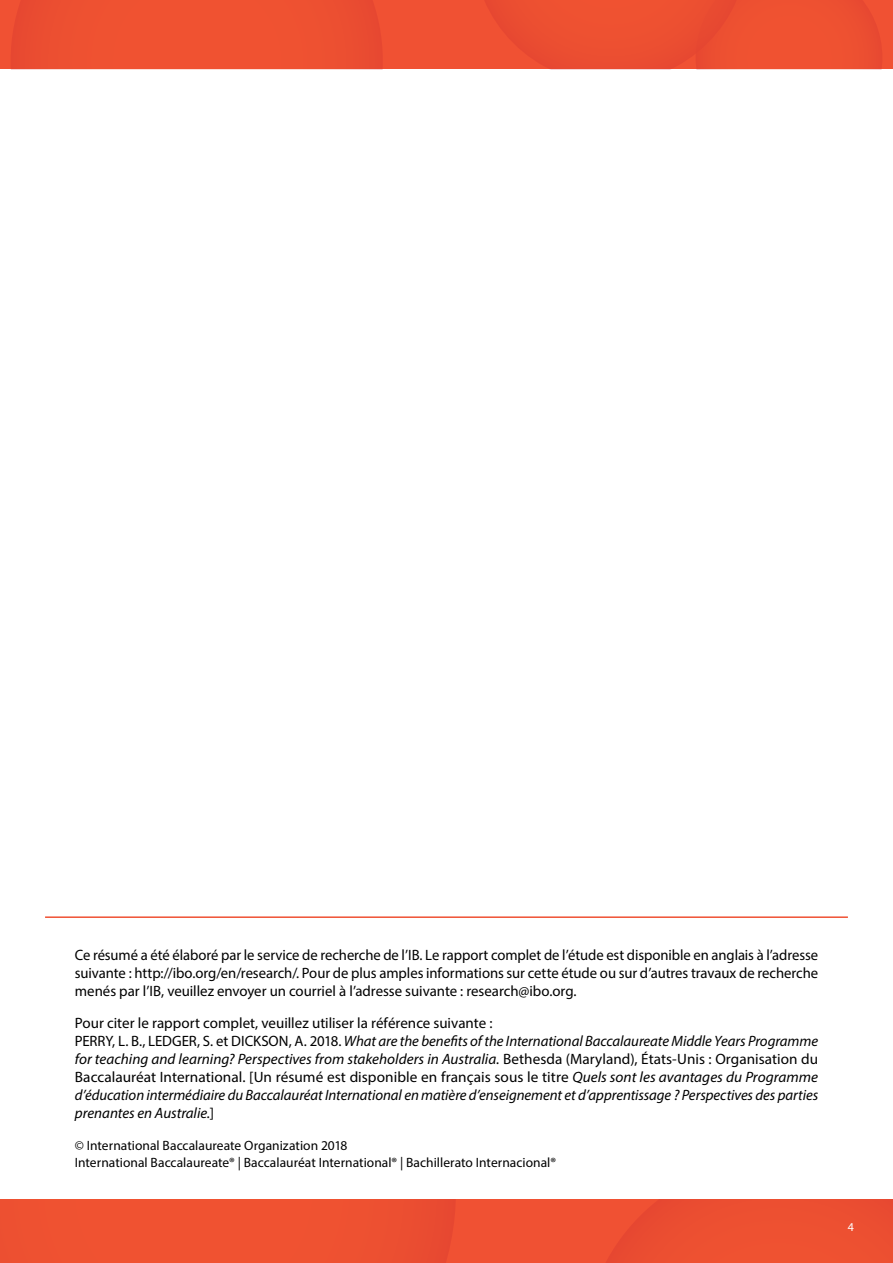
<style>
.page{position:relative;width:893px;height:1263px;background:#fff}
.page>*{position:absolute;margin:0;border:0;box-sizing:border-box;transform-origin:0 0}
.t1{font:italic 15px/18px "Myriad Pro";letter-spacing:-.005em;color:#000}
.t2{font:15px/18px "Myriad Pro";letter-spacing:-.005em;color:#000;text-align:justify}
.t3{font:13.5px/18px "Myriad Pro";color:#000}
.t4{font:12px "Myriad Pro";color:#fff}
.s1{font-style:normal}
</style>
<div class="page">
<div style="left:0;top:1199px;width:893px;height:64px;background:#f05133"></div>
<div style="left:0;top:0;width:893px;height:69px;background:#f05133"></div>
<hr style="left:45px;top:916px;width:803px;height:2px;background:#f05133">
<p class="t2" style="left:75px;top:946px;width:745px">Ce résumé a été élaboré par le service de recherche de l’IB. Le rapport complet de l’étude est disponible en anglais à l’adresse suivante : http://ibo.org/en/research/. Pour de plus amples informations sur cette étude ou sur d’autres travaux de recherche menés par l’IB, veuillez envoyer un courriel à l’adresse suivante : research@ibo.org.</p>
<p class="t1" style="left:75px;top:1014px;width:745px"><span class="s1">Pour citer le rapport complet, veuillez utiliser la référence suivante :<br>PERRY, L. B., LEDGER, S. et DICKSON, A. 2018.</span> What are the benefits of the International Baccalaureate Middle Years Programme for teaching and learning? Perspectives from stakeholders in Australia. <span class="s1">Bethesda (Maryland), États-Unis : Organisation du Baccalauréat International. [Un résumé est disponible en français sous le titre</span> Quels sont les avantages du Programme d’éducation intermédiaire du Baccalauréat International en matière d’enseignement et d’apprentissage ? Perspectives des parties prenantes en Australie.<span class="s1">]</span></p>
<p class="t3" style="left:75px;top:1136px;width:483px">© International Baccalaureate Organization 2018<br>International Baccalaureate® | Baccalauréat International® | Bachillerato Internacional®</p>
<p class="t4" style="left:848px;top:1220px;width:8px">4</p>
</div>
